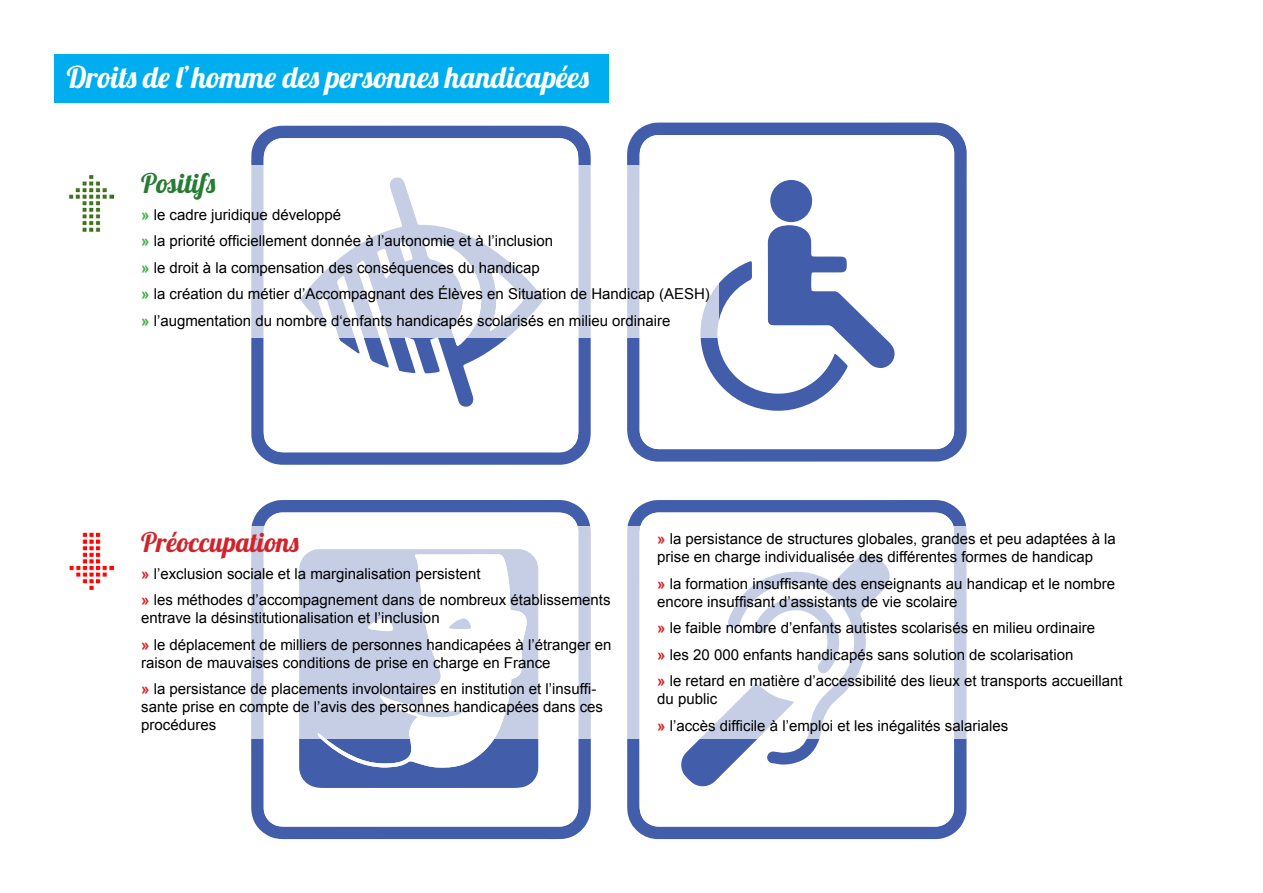
<style>
.page{position:relative;width:1263px;height:893px;background:#fff}
.page>*{position:absolute;margin:0;border:0;box-sizing:border-box;transform-origin:0 0}
.t1{font:30px "Lobster 1.4";color:#fff}
.t2{font:27px "Lobster 1.4";color:#d2232a}
.t3{font:27px "Lobster 1.4";color:#257c32}
.t4{font:15px/26.5px "Arial";color:#000}
.s1{font-weight:700;color:#41ad49}
.s2{font-weight:700;color:#d2232a}
</style>
<div class="page">
<div style="left:54px;top:54px;width:554px;height:49px;background:#00aeef"></div>
<svg style="left:627px;top:123px;width:340px;height:339px;background:#536bb0"></svg>
<svg style="left:640px;top:135px;width:314px;height:314px"></svg>
<svg style="left:696px;top:180px;width:201px;height:231px"></svg>
<svg style="left:627px;top:500px;width:339px;height:339px;background:#516ab0"></svg>
<svg style="left:639px;top:512px;width:315px;height:315px"></svg>
<svg style="left:680px;top:739px;width:211px;height:49px"></svg>
<svg style="left:251px;top:126px;width:340px;height:339px;background:#556db1"></svg>
<svg style="left:264px;top:138px;width:314px;height:314px"></svg>
<svg style="left:300px;top:338px;width:244px;height:70px"></svg>
<svg style="left:423px;top:338px;width:101px;height:8px"></svg>
<svg style="left:251px;top:500px;width:340px;height:339px;background:#526bb0"></svg>
<svg style="left:264px;top:512px;width:314px;height:315px"></svg>
<div style="left:299px;top:739px;width:239px;height:49px;background:#425da9"></div>
<svg style="left:318px;top:739px;width:209px;height:29px"></svg>
<svg style="left:251px;top:166px;width:468px;height:172px"></svg>
<svg style="left:251px;top:526px;width:716px;height:213px"></svg>
<img style="left:69px;top:533px;width:45px;height:57px">
<img style="left:69px;top:174px;width:45px;height:58px">
<h1 class="t1" style="left:67px;top:58px;width:524px">Droits de l’homme des personnes handicapées</h1>
<h2 class="t3" style="left:141px;top:166px;width:76px">Positifs</h2>
<p class="t4" style="left:141px;top:201px;width:570px"><span class="s1">»</span> le cadre juridique développé<br><span class="s1">»</span> la priorité officiellement donnée à l’autonomie et à l’inclusion<br><span class="s1">»</span> le droit à la compensation des conséquences du handicap<br><span class="s1">»</span> la création du métier d’Accompagnant des Élèves en Situation de Handicap (AESH) <span class="s1">»</span> l’augmentation du nombre d‘enfants handicapés scolarisés en milieu ordinaire</p>
<h2 class="t2" style="left:141px;top:525px;width:159px">Préoccupations</h2>
<p class="t4" style="left:141px;top:560px;width:471px"><span class="s2">»</span> l’exclusion sociale et la marginalisation persistent<br><span class="s2">»</span> les méthodes d’accompagnement dans de nombreux établissements</p>
<p class="t4" style="left:141px;top:605px;width:472px">entrave la désinstitutionalisation et l’inclusion<br><span class="s2">»</span> le déplacement de milliers de personnes handicapées à l’étranger en</p>
<p class="t4" style="left:141px;top:649px;width:457px">raison de mauvaises conditions de prise en charge en France<br><span class="s2">»</span> la persistance de placements involontaires en institution et l’insuffi-</p>
<p class="t4" style="left:141px;top:698px;width:463px;line-height:18px">sante prise en compte de l’avis des personnes handicapées dans ces procédures</p>
<p class="t4" style="left:657px;top:530px;width:460px;line-height:18px"><span class="s2">»</span> la persistance de structures globales, grandes et peu adaptées à la prise en charge individualisée des différentes formes de handicap</p>
<p class="t4" style="left:657px;top:575px;width:459px;line-height:18px"><span class="s2">»</span> la formation insuffisante des enseignants au handicap et le nombre encore insuffisant d’assistants de vie scolaire</p>
<p class="t4" style="left:657px;top:615px;width:467px"><span class="s2">»</span> le faible nombre d’enfants autistes scolarisés en milieu ordinaire<br><span class="s2">»</span> les 20 000 enfants handicapés sans solution de scolarisation<br><span class="s2">»</span> le retard en matière d’accessibilité des lieux et transports accueillant</p>
<p class="t4" style="left:657px;top:686px;width:352px">du public<br><span class="s2">»</span> l’accès difficile à l’emploi et les inégalités salariales</p>
</div>
